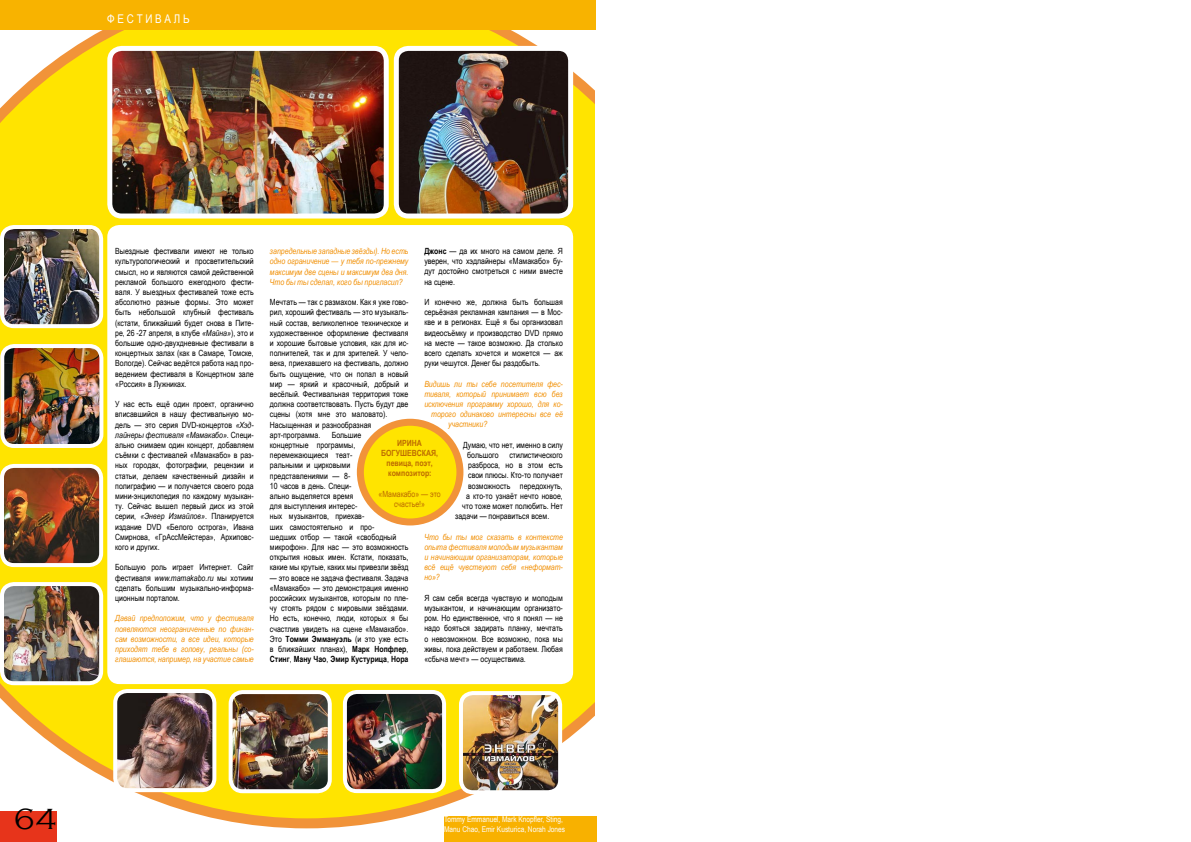
<style>
.page{position:relative;width:1191px;height:842px;background:#fff}
.page>*{position:absolute;margin:0;border:0;box-sizing:border-box;transform-origin:0 0}
.t1{font:300 30px "Copperplate Gothic";color:#000}
.t2{font:12px "Arial Narrow";color:#fff}
.t3{font:8.5px/10.2px "Arial Narrow";color:#000;text-align:justify}
.t4{font:italic 8.5px/10.2px "Arial Narrow";color:#f18e00;text-align:justify}
.t5{font:700 8.5px/10.2px "Arial Narrow";color:#bd6b00;text-align:center}
.t6{font:8.5px/10.2px "Arial Narrow";color:#bd6b00;text-align:center}
.t7{font:8px/9.6px "Arial Narrow";color:#fff}
.s1{font-style:italic}
.s2{font-weight:700}
</style>
<div class="page">
<svg style="left:0;top:0;width:596px;height:828px"></svg>
<div style="left:107px;top:225px;width:466px;height:459px;background:#fff;border-radius:12px"></div>
<div style="left:0;top:0;width:595px;height:30px;background:#f8b300"></div>
<div style="left:0;top:811px;width:57px;height:31px;background:#e7341b"></div>
<div style="left:595px;top:30px;width:219px;height:812px;background:#fff"></div>
<img style="left:110px;top:48px;width:276px;height:168px;border-radius:12px">
<div style="left:107px;top:46px;width:282px;height:172px;border:5px solid #fff;border-radius:12px"></div>
<img style="left:396px;top:48px;width:174px;height:168px;border-radius:12px">
<div style="left:394px;top:46px;width:179px;height:172px;border:5px solid #fff;border-radius:12px"></div>
<img style="left:231px;top:692px;width:98px;height:99px;border-radius:12px">
<div style="left:229px;top:690px;width:103px;height:103px;border:4px solid #fff;border-radius:12px"></div>
<img style="left:345px;top:692px;width:99px;height:99px;border-radius:12px">
<div style="left:343px;top:690px;width:103px;height:103px;border:4px solid #fff;border-radius:12px"></div>
<div style="left:360px;top:422px;width:100px;height:100px;background:#ffe400;border-radius:50%"></div>
<div style="left:357px;top:419px;width:106px;height:106px;border:7px solid #f19339;border-radius:50%"></div>
<img style="left:2px;top:584px;width:99px;height:99px;border-radius:12px">
<div style="left:0;top:582px;width:103px;height:103px;border:4px solid #fff;border-radius:12px"></div>
<img style="left:2px;top:466px;width:99px;height:99px;border-radius:12px">
<div style="left:0;top:464px;width:103px;height:103px;border:4px solid #fff;border-radius:12px"></div>
<img style="left:2px;top:346px;width:99px;height:100px;border-radius:12px">
<div style="left:0;top:344px;width:103px;height:104px;border:4px solid #fff;border-radius:12px"></div>
<img style="left:115px;top:691px;width:99px;height:99px;border-radius:12px">
<div style="left:113px;top:689px;width:103px;height:103px;border:4px solid #fff;border-radius:12px"></div>
<img style="left:2px;top:227px;width:99px;height:99px;border-radius:12px">
<div style="left:0;top:225px;width:103px;height:103px;border:4px solid #fff;border-radius:12px"></div>
<img style="left:461px;top:693px;width:99px;height:99px;border-radius:12px">
<div style="left:459px;top:691px;width:103px;height:103px;border:4px solid #fff;border-radius:12px"></div>
<div style="left:444px;top:816px;width:152px;height:26px;background:#f8b100"></div>
<h2 class="t2" style="left:107px;top:10px;width:84px">Ф Е С Т И В А Л Ь</h2>
<h1 class="t1" style="left:14px;top:802px;width:45px">64</h1>
<p class="t3" style="left:115px;top:246px;width:140px">Выездные фестивали имеют не только культурологический и просветительский смысл, но и являются самой действенной рекламой большого ежегодного фести&shy;валя. У выездных фестивалей тоже есть абсолютно разные формы. Это может быть небольшой клубный фестиваль (кстати, ближайший будет снова в Пите&shy;ре, 26 -27 апреля, в клубе <span class="s1">«Майна»</span>), это и большие одно-двухдневные фестивали в концертных залах (как в Самаре, Томске, Вологде). Сейчас ведётся работа над про&shy;ведением фестиваля в Концертном зале «Россия» в Лужниках.</p>
<p class="t3" style="left:115px;top:399px;width:140px">У нас есть ещё один проект, органично вписавшийся в нашу фестивальную мо&shy;дель — это серия DVD-концертов <span class="s1">«Хэд&shy;лайнеры фестиваля «Мамакабо»</span>. Специ&shy;ально снимаем один концерт, добавляем съёмки с фестивалей «Мамакабо» в раз&shy;ных городах, фотографии, рецензии и статьи, делаем качественный дизайн и полиграфию — и получается своего рода мини-энциклопедия по каждому музыкан&shy;ту. Сейчас вышел первый диск из этой серии, <span class="s1">«Энвер Измайлов»</span>. Планируется издание DVD «Белого острога», Ивана Смирнова, «ГрАссМейстера», Архиповс&shy;кого и других.</p>
<p class="t3" style="left:115px;top:562px;width:140px">Большую роль играет Интернет. Сайт фестиваля <span class="s1">www.mamakabo.ru</span> мы хотиим сделать большим музыкально-информа&shy;ционным порталом.</p>
<p class="t4" style="left:115px;top:613px;width:140px">Давай предположим, что у фестиваля появляются неограниченные по финан&shy;сам возможности, а все идеи, которые приходят тебе в голову, реальны (со&shy;глашаются, например, на участие самые</p>
<p class="t3" style="left:424px;top:246px;width:140px"><span class="s2">Джонс</span> — да их много на самом деле. Я уверен, что хэдлайнеры «Мамакабо» бу&shy;дут достойно смотреться с ними вместе на сцене.</p>
<p class="t3" style="left:424px;top:297px;width:140px">И конечно же, должна быть большая серьёзная рекламная кампания — в Мос&shy;кве и в регионах. Ещё я бы организовал видеосъёмку и производство DVD прямо на месте — такое возможно. Да столько всего сделать хочется и можется — аж руки чешутся. Денег бы раздобыть.</p>
<p class="t4" style="left:424px;top:378px;width:140px">Видишь ли ты себе посетителя фес-</p>
<p class="t4" style="left:424px;top:389px;width:140px">тиваля, который принимает всю без</p>
<p class="t4" style="left:424px;top:399px;width:140px">исключения программу хорошо, для ко-</p>
<p class="t4" style="left:431px;top:409px;width:133px">торого одинаково интересны все её</p>
<p class="t4" style="left:448px;top:419px;width:41px">участники?</p>
<p class="t3" style="left:467px;top:439px;width:97px;text-indent:-4px">Думаю, что нет, именно в силу большого</p>
<p class="t4" style="left:270px;top:246px;width:140px">запредельные западные звёзды). Но есть одно ограничение — у тебя по-прежнему максимум две сцены и максимум два дня.<br>Что бы ты сделал, кого бы пригласил?</p>
<p class="t3" style="left:270px;top:297px;width:140px;text-align:left">Мечтать — так с размахом. Как я уже гово&shy;рил, хороший фестиваль — это музыкаль&shy;ный состав, великолепное техническое и художественное оформление фестиваля и хорошие бытовые условия, как для ис&shy;полнителей, так и для зрителей. У чело&shy;века, приехавшего на фестиваль, должно быть ощущение, что он попал в новый мир — яркий и красочный, добрый и весёлый. Фестивальная территория тоже должна соответствовать. Пусть будут две сцены (хотя мне это маловато).<br>Насыщенная и разнообразная арт-программа.</p>
<p class="t3" style="left:270px;top:429px;width:140px;text-align:left;text-indent:62px">Большие<br>концертные программы, перемежающиеся теат-<br>ральными и цирковыми представлениями — 8-<br>10 часов в день. Специ-<br>ально выделяется время<br>для выступления интерес-<br>ных музыкантов, приехав-<br>ших самостоятельно и про-<br>шедших отбор — такой «свободный микрофон». Для нас — это возможность открытия новых имен. Кстати, показать, какие мы крутые, каких мы привезли звёзд</p>
<p class="t3" style="left:270px;top:572px;width:140px">— это вовсе не задача фестиваля. Задача «Мамакабо» — это демонстрация именно российских музыкантов, которым по пле&shy;чу стоять рядом с мировыми звёздами.<br>Но есть, конечно, люди, которых я бы счастлив увидеть на сцене «Мамакабо».<br>Это <span class="s2">Томми Эммануэль</span> (и это уже есть в ближайших планах), <span class="s2">Марк Нопфлер</span>, <span class="s2">Стинг</span>, <span class="s2">Ману Чао</span>, <span class="s2">Эмир Кустурица</span>, <span class="s2">Нора</span></p>
<p class="t5" style="left:381px;top:437px;width:58px">ИРИНА<br>БОГУШЕВСКАЯ, певица, поэт, композитор:</p>
<p class="t6" style="left:378px;top:488px;width:64px">«Мамакабо» — это счастье!»</p>
<p class="t3" style="left:509px;top:450px;width:55px">стилистического</p>
<p class="t3" style="left:468px;top:460px;width:96px">разброса, но в этом есть</p>
<p class="t3" style="left:468px;top:470px;width:96px">свои плюсы. Кто-то получает</p>
<p class="t3" style="left:468px;top:480px;width:96px">возможность передохнуть,</p>
<p class="t3" style="left:466px;top:490px;width:98px">а кто-то узнаёт нечто новое,</p>
<p class="t3" style="left:462px;top:501px;width:102px">что тоже может полюбить. Нет</p>
<p class="t3" style="left:455px;top:511px;width:96px">задачи — понравиться всем.</p>
<p class="t4" style="left:424px;top:531px;width:140px">Что бы ты мог сказать в контексте опыта фестиваля молодым музыкантам и начинающим организаторам, которые всё ещё чувствуют себя «неформат&shy;но»?</p>
<p class="t3" style="left:424px;top:592px;width:140px">Я сам себя всегда чувствую и молодым музыкантом, и начинающим организато&shy;ром. Но единственное, что я понял — не надо бояться задирать планку, мечтать о невозможном. Все возможно, пока мы живы, пока действуем и работаем. Любая «сбыча мечт» — осуществима.</p>
<p class="t7" style="left:444px;top:814px;width:123px">Tommy Emmanuel, Mark Knopfler, Sting,<br>Manu Chao, Emir Kusturica, Norah Jones</p>
</div>
